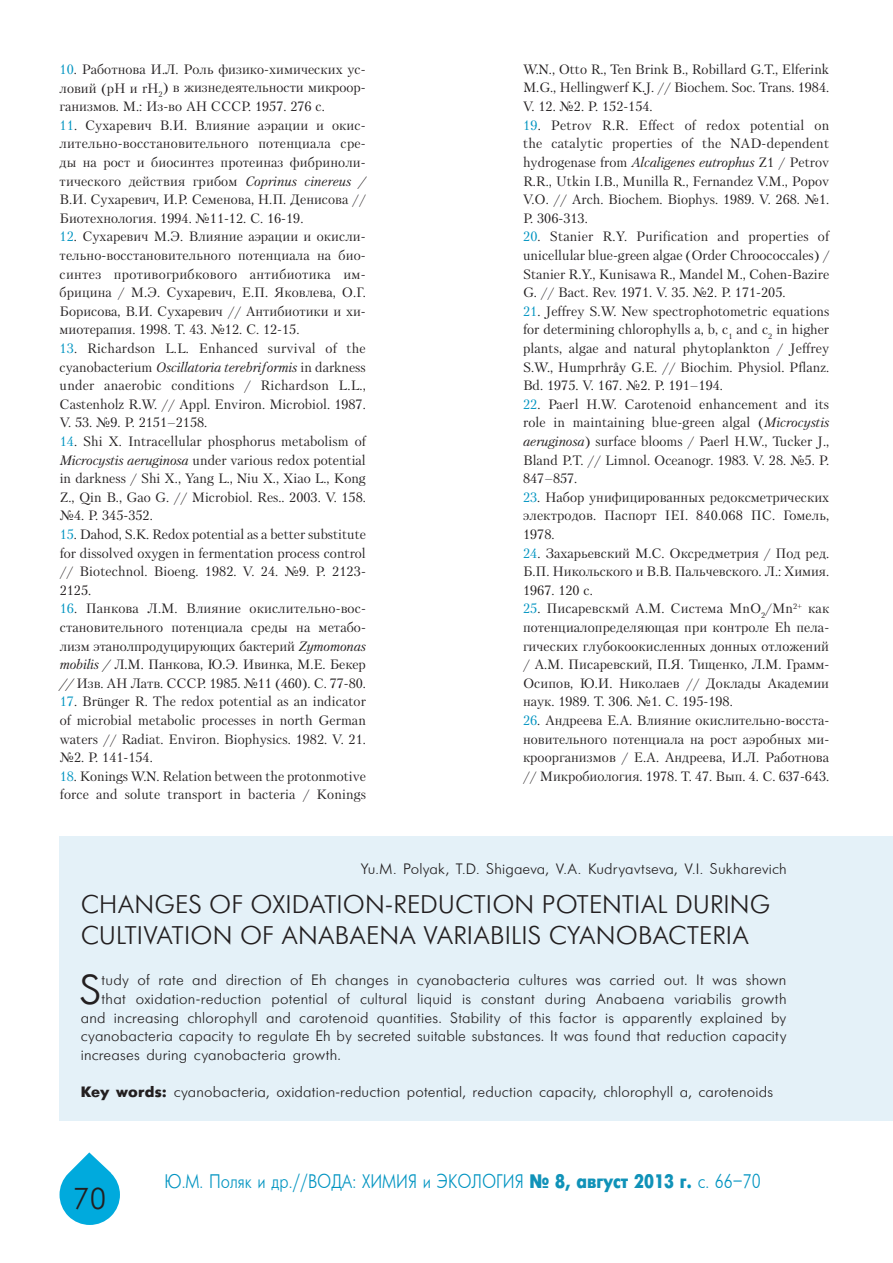
<style>
.page{position:relative;width:893px;height:1263px;background:#fff}
.page>*{position:absolute;margin:0;border:0;box-sizing:border-box;transform-origin:0 0}
.t1{font:41.55px "Futuris Cyrillic";color:#231f20}
.t2{font:30px "Futuris Cyrillic";color:#231f20}
.t3{font:25.5px/30.6px "Futuris C";letter-spacing:.01em;color:#231f20}
.t4{font:19.5px "Futuris";color:#0094c1;scale:.84 1}
.t5{font:15px "Futuris Cyrillic";letter-spacing:.015em;color:#231f20}
.t6{font:15px "Futuris";letter-spacing:.01em;color:#231f20}
.t7{font:13.5px/18.6px "Petersburg C";color:#231f20;text-align:justify}
.s1{color:#0094c1}
.s2{font-style:italic}
.s3{font-family:"Times New Roman"}
.s4{font-weight:700}
.s5{font-weight:700;color:#1092b8}
</style>
<div class="page">
<svg style="left:60px;top:1152px;width:60px;height:73px"></svg>
<div style="left:60px;top:836px;width:833px;height:285px;background:#e4f1f8"></div>
<p class="t7" style="left:60px;top:60px;width:308px"><span class="s1">10</span><span class="s2">.</span> Работнова И.Л. Роль физико-химических ус&shy;ловий (pH и rH<sub>2</sub>) в жизнедеятельности микроор&shy;ганизмов. М.: Из-во АН СССР. 1957. 276 с.</p>
<p class="t7" style="left:60px;top:116px;width:308px"><span class="s1">11</span><span class="s2">.</span> Сухаревич В.И. Влияние аэрации и окис&shy;лительно-восстановительного потенциала сре&shy;ды на рост и биосинтез протеиназ фибриноли&shy;тического действия грибом <span class="s2">Coprinus cinereus / </span>В.И. Сухаревич, И.Р. Семенова, Н.П. Денисова // Биотехнология. 1994. №11-12. С. 16-19.</p>
<p class="t7" style="left:60px;top:227px;width:308px"><span class="s1">12</span><span class="s2">.</span> Сухаревич М.Э. Влияние аэрации и окисли&shy;тельно-восстановительного потенциала на био&shy;синтез противогрибкового антибиотика им&shy;брицина / М.Э. Сухаревич, Е.П. Яковлева, О.Г.<br>Борисова, В.И. Сухаревич // Антибиотики и хи&shy;миотерапия. 1998. Т. 43. №12. С. 12-15.</p>
<p class="t7" style="left:60px;top:339px;width:308px"><span class="s1">13</span><span class="s2">.</span> Richardson L.L. Enhanced survival of the cyanobacterium <span class="s2">Oscillatoria terebriformis</span> in darkness under anaerobic conditions / Richardson L.L., Castenholz R.W. // Appl. Environ. Microbiol. 1987.<br>V. 53. №9. P. 2151–2158.</p>
<p class="t7" style="left:60px;top:432px;width:308px"><span class="s1">14</span><span class="s2">.</span> Shi X. Intracellular phosphorus metabolism of <span class="s2">Microcystis aeruginosa</span> under various redox potential in darkness / Shi X., Yang L., Niu X., Xiao L., Kong Z., Qin B., Gao G. // Microbiol. Res.. 2003. V. 158. №4. P. 345-352.</p>
<p class="t7" style="left:60px;top:525px;width:308px"><span class="s1">15</span><span class="s2">.</span> Dahod, S.K. Redox potential as a better substitute for dissolved oxygen in fermentation process control // Biotechnol. Bioeng. 1982. V. 24. №9. P. 2123- 2125.</p>
<p class="t7" style="left:60px;top:599px;width:308px"><span class="s1">16</span><span class="s2">.</span> Панкова Л.М. Влияние окислительно-вос&shy;становительного потенциала среды на метабо&shy;лизм этанолпродуцирующих бактерий <span class="s2">Zymomonas mobilis /</span> Л.М. Панкова, Ю.Э. Ивинка, М.Е. Бекер <span class="s2">//</span> Изв. АН Латв. СССР. 1985. №11 (460). С. 77-80.</p>
<p class="t7" style="left:60px;top:692px;width:308px"><span class="s1">17</span><span class="s2">.</span> Br<span class="s3">ü</span>nger R. The redox potential as an indicator of microbial metabolic processes in north German waters // Radiat. Environ. Biophysics. 1982. V. 21. №2. P. 141-154.</p>
<p class="t7" style="left:60px;top:767px;width:308px"><span class="s1">18</span><span class="s2">.</span> Konings W.N. Relation between the protonmotive force and solute transport in bacteria / Konings</p>
<p class="t7" style="left:523px;top:60px;width:308px">W.N., Otto R., Ten Brink B., Robillard G.T., Elferink M.G., Hellingwerf K.J. // Biochem. Soc. Trans. 1984.<br>V. 12. №2. P. 152-154.</p>
<p class="t7" style="left:523px;top:116px;width:308px"><span class="s1">19</span><span class="s2">.</span> Petrov R.R. Effect of redox potential on the catalytic properties of the NAD-dependent hydrogenase from <span class="s2">Alcaligenes eutrophus</span> Z1 / Petrov R.R., Utkin I.B., Munilla R., Fernandez V.M., Popov V.O. // Arch. Biochem. Biophys. 1989. V. 268. №1.<br>P. 306-313.</p>
<p class="t7" style="left:523px;top:227px;width:308px"><span class="s1">20</span><span class="s2">.</span> Stanier R.Y. Purification and properties of unicellular blue-green algae (Order Chroococcales) / Stanier R.Y., Kunisawa R., Mandel M., Cohen-Bazire G. // Bact. Rev. 1971. V. 35. №2. Р. 171-205.</p>
<p class="t7" style="left:523px;top:302px;width:308px"><span class="s1">21</span><span class="s2">.</span> Jeffrey S.W. New spectrophotometric equations for determining chlorophylls a, b, c<sub>1</sub> and c<sub>2</sub> in higher plants, algae and natural phytoplankton / Jeffrey S.W., Humprhr<span class="s3">å</span>y G.E. // Biochim. Physiol. Pflanz.<br>Bd. 1975. V. 167. №2. P. 191–194.</p>
<p class="t7" style="left:523px;top:395px;width:308px"><span class="s1">22</span><span class="s2">.</span> Paerl H.W. Carotenoid enhancement and its role in maintaining blue-green algal (<span class="s2">Microcystis aeruginosa</span>) surface blooms / Paerl H.W., Tucker J., Bland P.T. // Limnol. Oceanogr. 1983. V. 28. №5. P.<br>847–857.</p>
<p class="t7" style="left:523px;top:488px;width:308px"><span class="s1">23</span><span class="s2">.</span> Набор унифицированных редоксметрических электродов. Паспорт IEI. 840.068 ПС. Гомель, 1978.</p>
<p class="t7" style="left:523px;top:543px;width:308px"><span class="s1">24</span><span class="s2">.</span> Захарьевский М.С. Оксредметрия / Под ред.<br>Б.П. Никольского и В.В. Пальчевского. Л.: Химия.<br>1967. 120 c.</p>
<p class="t7" style="left:523px;top:599px;width:308px"><span class="s1">25</span><span class="s2">.</span> Писаревскмй А.М. Система MnO<sub>2</sub>/Mn<sup>2+</sup> как потенциалопределяющая при контроле Еh пела&shy;гических глубокоокисленных донных отложений / А.М. Писаревский, П.Я. Тищенко, Л.М. Грамм-Осипов, Ю.И. Николаев // Доклады Академии наук. 1989. Т. 306. №1. C. 195-198.</p>
<p class="t7" style="left:523px;top:711px;width:308px"><span class="s1">26</span><span class="s2">.</span> Андреева Е.А. Влияние окислительно-восста&shy;новительного потенциала на рост аэробных ми&shy;кроорганизмов / Е.А. Андреева, И.Л. Работнова // Микробиология. 1978. Т. 47. Вып. 4. С. 637-643.</p>
<p class="t6" style="left:361px;top:861px;width:427px">Yu.M. Polyak, T.D. Shigaeva, V.A. Kudryavtseva, V.I. Sukharevich</p>
<h3 class="t3" style="left:81px;top:889px;width:691px">CHANGES OF OXIDATION-REDUCTION POTENTIAL DURING<br>CULTIVATION OF ANABAENA VARIABILIS CYANOBACTERIA</h3>
<h1 class="t1" style="left:80px;top:969px;width:23px">S</h1>
<p class="t5" style="left:101px;top:973px;width:686px">tudy of rate and direction of Eh changes in cyanobacteria cultures was carried out. It was shown</p>
<p class="t5" style="left:101px;top:991px;width:687px">that oxidation-reduction potential of cultural liquid is constant during Anabaena variabilis growth</p>
<p class="t5" style="left:81px;top:1010px;width:707px">and increasing chlorophyll and carotenoid quantities. Stability of this factor is apparently explained by</p>
<p class="t5" style="left:81px;top:1028px;width:707px">cyanobacteria capacity to regulate Еh by secreted suitable substances. It was found that reduction capacity</p>
<p class="t5" style="left:81px;top:1047px;width:262px">increases during cyanobacteria growth.</p>
<p class="t6" style="left:81px;top:1084px;width:694px"><span class="s4">Key words:</span> cyanobacteria, oxidation-reduction potential, reduction capacity, chlorophyll a, carotenoids</p>
<h2 class="t2" style="left:73px;top:1183px;width:34px">70</h2>
<h3 class="t4" style="left:164px;top:1171px;width:711px">Ю.М. Поляк и др.//ВОДА: ХИМИЯ и ЭКОЛОГИЯ <span class="s5">¹ 8, август 2013 г</span><span class="s4">.</span> c. 66–70</h3>
</div>
